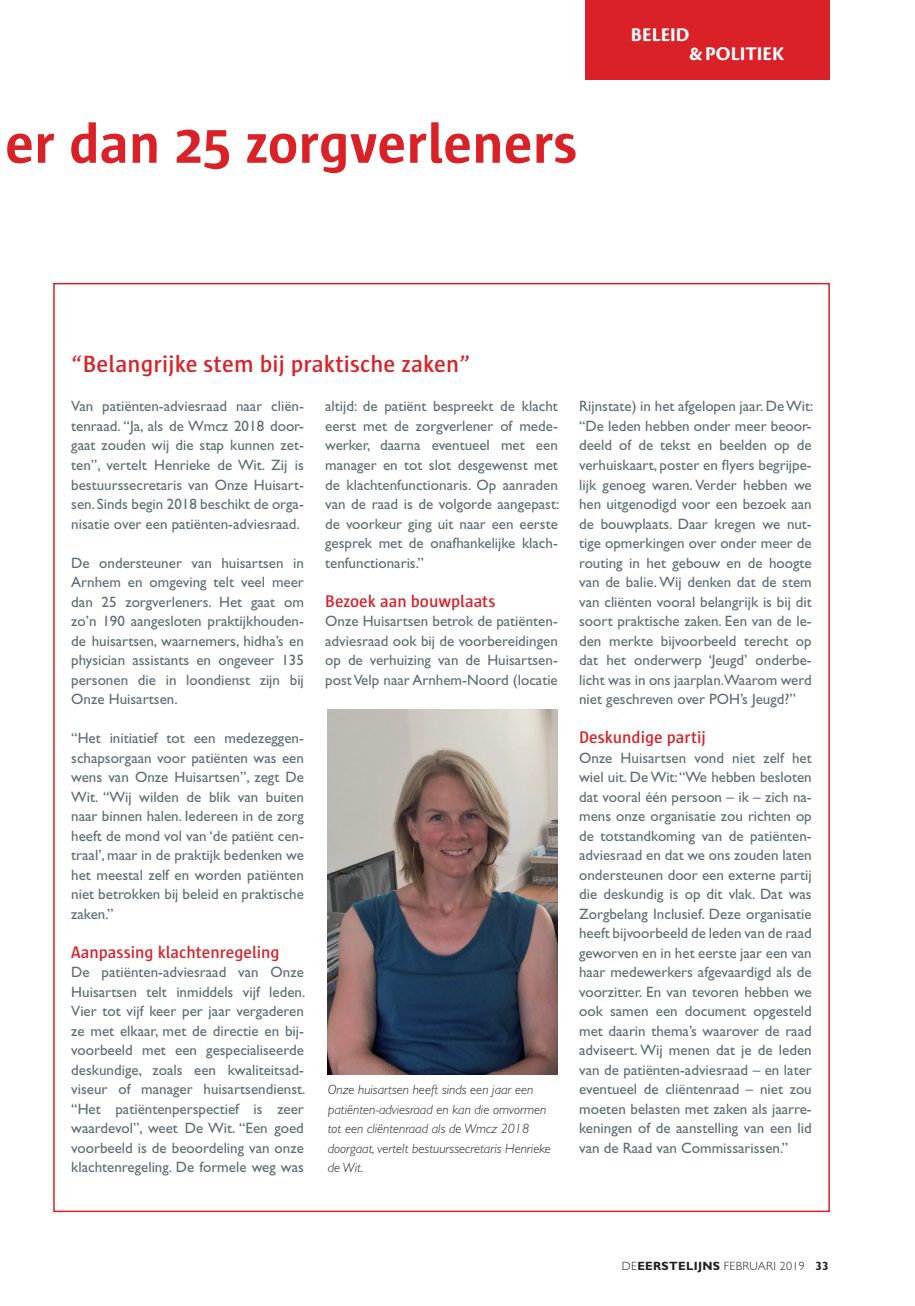
<style>
.page{position:relative;width:915px;height:1306px;background:#fff}
.page>*{position:absolute;margin:0;border:0;box-sizing:border-box;transform-origin:0 0}
.t1{font:700 57px "Sun";letter-spacing:.005em;color:#da2128}
.t2{font:600 24px "Sun";letter-spacing:.005em;color:#da2128}
.t3{font:20.25px/19.5px "Cronos MM 700 13";color:#fff}
.t4{font:600 17.25px "Sun";color:#da2128}
.t5{font:15px/19.5px "Gill Sans";color:#5b6e74;text-align:justify}
.t6{font:italic 300 13.5px/19.5px "Gill Sans";color:#231f20}
.t7{font:300 12px "Gill Sans";letter-spacing:.025em;color:#231f20}
.s1{font-weight:700}
</style>
<div class="page">
<div style="left:585px;top:0;width:244px;height:80px;background:#da2128"></div>
<img style="left:327px;top:709px;width:230px;height:365px">
<h1 class="t1" style="left:5px;top:112px;width:573px">er dan 25 zorgverleners</h1>
<h3 class="t3" style="left:688px;top:25px;width:96px;text-indent:-58px">BELEID<br>&amp; POLITIEK</h3>
<h2 class="t2" style="left:71px;top:351px;width:400px">“Belangrijke stem bij praktische zaken”</h2>
<p class="t5" style="left:71px;top:397px;width:234px">Van patiënten-adviesraad naar cliën&shy;tenraad. “Ja, als de Wmcz 2018 door&shy;gaat zouden wij die stap kunnen zet&shy;ten”, vertelt Henrieke de Wit. Zij is bestuurssecretaris van Onze Huisart&shy;sen. Sinds begin 2018 beschikt de orga&shy;nisatie over een patiënten-adviesraad.</p>
<p class="t5" style="left:71px;top:553px;width:234px">De ondersteuner van huisartsen in Arnhem en omgeving telt veel meer dan 25 zorgverleners. Het gaat om zo’n 190 aangesloten praktijkhouden&shy;de huisartsen, waarnemers, hidha’s en physician assistants en ongeveer 135 personen die in loondienst zijn bij Onze Huisartsen.</p>
<p class="t5" style="left:71px;top:728px;width:234px">“Het initiatief tot een medezeggen&shy;schapsorgaan voor patiënten was een wens van Onze Huisartsen”, zegt De Wit. “Wij wilden de blik van buiten naar binnen halen. Iedereen in de zorg heeft de mond vol van ‘de patiënt cen&shy;traal’, maar in de praktijk bedenken we het meestal zelf en worden patiënten niet betrokken bij beleid en praktische zaken.”</p>
<p class="t4" style="left:71px;top:942px;width:210px">Aanpassing klachtenregeling</p>
<p class="t5" style="left:71px;top:962px;width:235px">De patiënten-adviesraad van Onze Huisartsen telt inmiddels vijf leden.<br>Vier tot vijf keer per jaar vergaderen ze met elkaar, met de directie en bij&shy;voorbeeld met een gespecialiseerde deskundige, zoals een kwaliteitsad&shy;viseur of manager huisartsendienst. “Het patiëntenperspectief is zeer waardevol”, weet De Wit. “Een goed voorbeeld is de beoordeling van onze klachtenregeling. De formele weg was</p>
<p class="t5" style="left:325px;top:397px;width:235px">altijd: de patiënt bespreekt de klacht eerst met de zorgverlener of mede&shy;werker, daarna eventueel met een manager en tot slot desgewenst met de klachtenfunctionaris. Op aanraden van de raad is de volgorde aangepast: de voorkeur ging uit naar een eerste gesprek met de onafhankelijke klach&shy;tenfunctionaris.”</p>
<p class="t4" style="left:325px;top:591px;width:172px">Bezoek aan bouwplaats</p>
<p class="t5" style="left:325px;top:611px;width:234px">Onze Huisartsen betrok de patiënten&shy;adviesraad ook bij de voorbereidingen op de verhuizing van de Huisartsen&shy;post Velp naar Arnhem-Noord (locatie</p>
<p class="t6" style="left:327px;top:1080px;width:225px">Onze huisartsen heeft sinds een jaar een patiënten-adviesraad en kan die omvormen tot een cliëntenraad als de Wmcz 2018 doorgaat, vertelt bestuurssecretaris Henrieke de Wit.</p>
<p class="t5" style="left:579px;top:397px;width:235px">Rijnstate) in het afgelopen jaar. De Wit: “De leden hebben onder meer beoor&shy;deeld of de tekst en beelden op de verhuiskaart, poster en flyers begrijpe&shy;lijk genoeg waren. Verder hebben we hen uitgenodigd voor een bezoek aan de bouwplaats. Daar kregen we nut&shy;tige opmerkingen over onder meer de routing in het gebouw en de hoogte van de balie. Wij denken dat de stem van cliënten vooral belangrijk is bij dit soort praktische zaken. Een van de le&shy;den merkte bijvoorbeeld terecht op dat het onderwerp ‘Jeugd’ onderbe&shy;licht was in ons jaarplan.Waarom werd niet geschreven over POH’s Jeugd?”</p>
<p class="t4" style="left:579px;top:728px;width:128px">Deskundige partij</p>
<p class="t5" style="left:579px;top:748px;width:234px">Onze Huisartsen vond niet zelf het wiel uit. De Wit: “We hebben besloten dat vooral één persoon – ik – zich na&shy;mens onze organisatie zou richten op de totstandkoming van de patiënten&shy;adviesraad en dat we ons zouden laten ondersteunen door een externe partij die deskundig is op dit vlak. Dat was Zorgbelang Inclusief. Deze organisatie heeft bijvoorbeeld de leden van de raad geworven en in het eerste jaar een van haar medewerkers afgevaardigd als de voorzitter. En van tevoren hebben we ook samen een document opgesteld met daarin thema’s waarover de raad adviseert. Wij menen dat je de leden van de patiënten-adviesraad – en later eventueel de cliëntenraad – niet zou moeten belasten met zaken als jaarre&shy;keningen of de aanstelling van een lid van de Raad van Commissarissen.”</p>
<p class="t7" style="left:621px;top:1258px;width:208px">DE<span class="s1">EERSTELIJNS</span> FEBRUARI 2019 <span class="s1">33</span></p>
</div>
